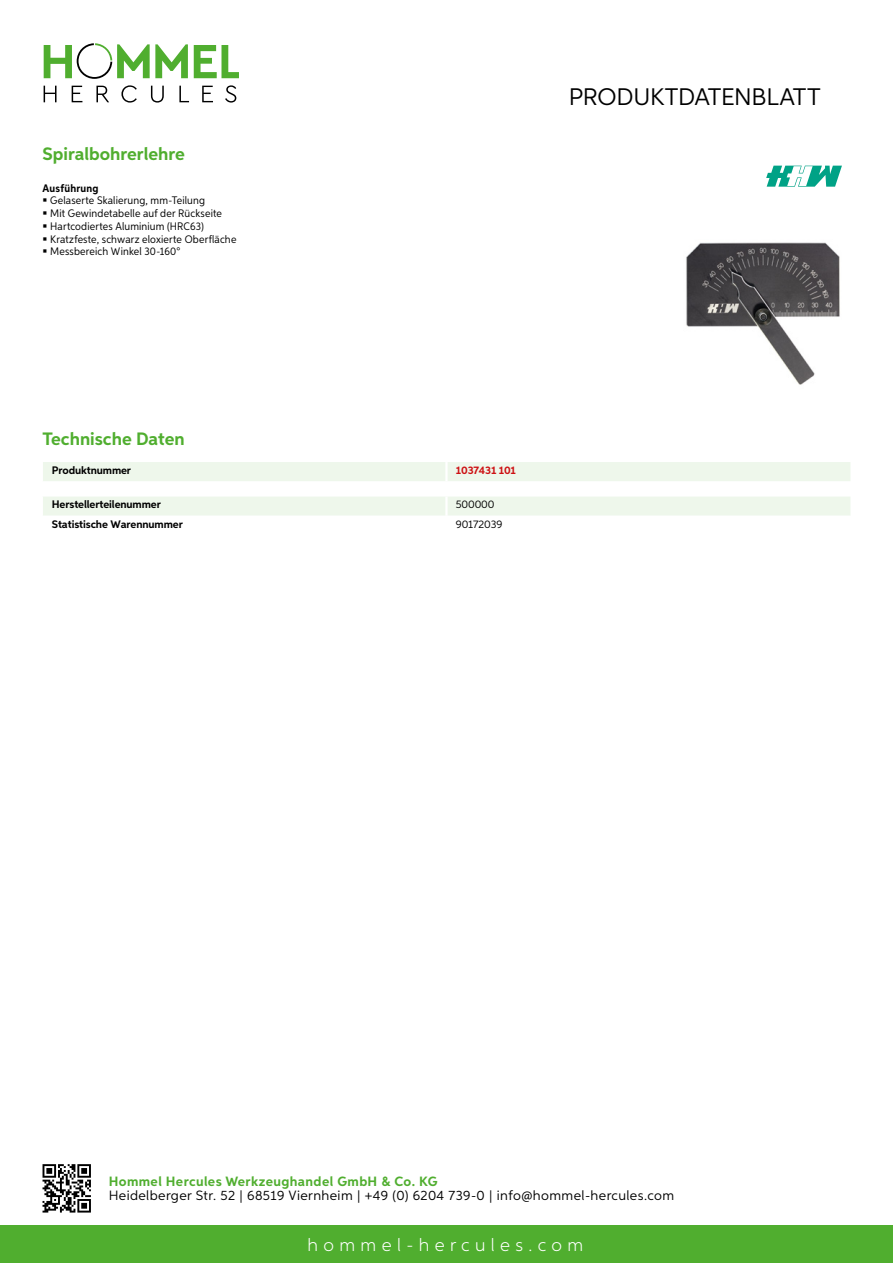
<style>
.page{position:relative;width:893px;height:1263px;background:#fff}
.page>*{position:absolute;margin:0;border:0;box-sizing:border-box;transform-origin:0 0}
.t1{font:24px "Aspira";letter-spacing:-.01em;color:#000}
.t2{font:700 18px "Aspira";color:#50ae2f}
.t3{font:300 18px "Aspira";letter-spacing:.3em;color:#fff}
.t4{font:13.5px "Aspira";letter-spacing:.03em;color:#000}
.t5{font:700 13.5px "Aspira";letter-spacing:.03em;color:#50ae2f}
.t6{font:10.95px/12.8px "Aspira Nar";letter-spacing:.015em;color:#000}
.t7{font:700 10.95px "Aspira";letter-spacing:-.01em;color:#000}
.t8{font:10.95px "Aspira";letter-spacing:-.01em;color:#000}
.t9{font:700 10.95px "Aspira";letter-spacing:-.01em;color:#cd1013}
.t10{font:700 10.95px "Aspira Nar";letter-spacing:.02em;color:#000}
</style>
<div class="page">
<div style="left:0;top:1226px;width:893px;height:37px;background:#50ae2f"></div>
<svg style="left:43px;top:1164px;width:48px;height:48px"></svg>
<svg style="left:194px;top:45px;width:45px;height:33px"></svg>
<svg style="left:44px;top:43px;width:144px;height:36px"></svg>
<svg style="left:44px;top:86px;width:13px;height:16px"></svg>
<svg style="left:72px;top:86px;width:10px;height:16px"></svg>
<svg style="left:96px;top:86px;width:13px;height:16px"></svg>
<svg style="left:121px;top:85px;width:16px;height:18px"></svg>
<svg style="left:151px;top:86px;width:13px;height:17px"></svg>
<svg style="left:179px;top:86px;width:10px;height:16px"></svg>
<svg style="left:202px;top:86px;width:11px;height:16px"></svg>
<svg style="left:225px;top:85px;width:11px;height:18px"></svg>
<div style="left:43px;top:462px;width:807px;height:19px;background:#eef7eb"></div>
<hr style="left:445px;top:462px;width:3px;height:19px;background:#fff">
<div style="left:43px;top:497px;width:807px;height:19px;background:#eef7eb"></div>
<img style="left:686px;top:242px;width:154px;height:143px">
<svg style="left:766px;top:166px;width:76px;height:21px"></svg>
<h2 class="t2" style="left:43px;top:142px;width:144px">Spiralbohrerlehre</h2>
<p class="t10" style="left:43px;top:181px;width:58px">Ausführung</p>
<p class="t6" style="left:50px;top:194px;width:188px">Gelaserte Skalierung, mm-Teilung<br>Mit Gewindetabelle auf der Rückseite Hartcodiertes Aluminium (HRC63)<br>Kratzfeste, schwarz eloxierte Oberfläche Messbereich Winkel 30-160°</p>
<h1 class="t1" style="left:569px;top:82px;width:253px">Produktdatenblatt</h1>
<h2 class="t2" style="left:43px;top:428px;width:144px">Technische Daten</h2>
<p class="t7" style="left:52px;top:463px;width:81px">Produktnummer</p>
<p class="t9" style="left:456px;top:463px;width:62px">1037431 101</p>
<p class="t7" style="left:52px;top:498px;width:111px">Herstellerteilenummer</p>
<p class="t8" style="left:456px;top:498px;width:40px">500000</p>
<p class="t7" style="left:52px;top:517px;width:132px">Statistische Warennummer</p>
<p class="t8" style="left:456px;top:517px;width:48px">90172039</p>
<p class="t5" style="left:109px;top:1172px;width:330px">Hommel Hercules Werkzeughandel GmbH &amp; Co. KG</p>
<p class="t4" style="left:109px;top:1187px;width:567px">Heidelberger Str. 52 | 68519 Viernheim | +49 (0) 6204 739-0 | info@hommel-hercules.com</p>
<h2 class="t3" style="left:307px;top:1234px;width:277px">hommel-hercules.com</h2>
</div>
